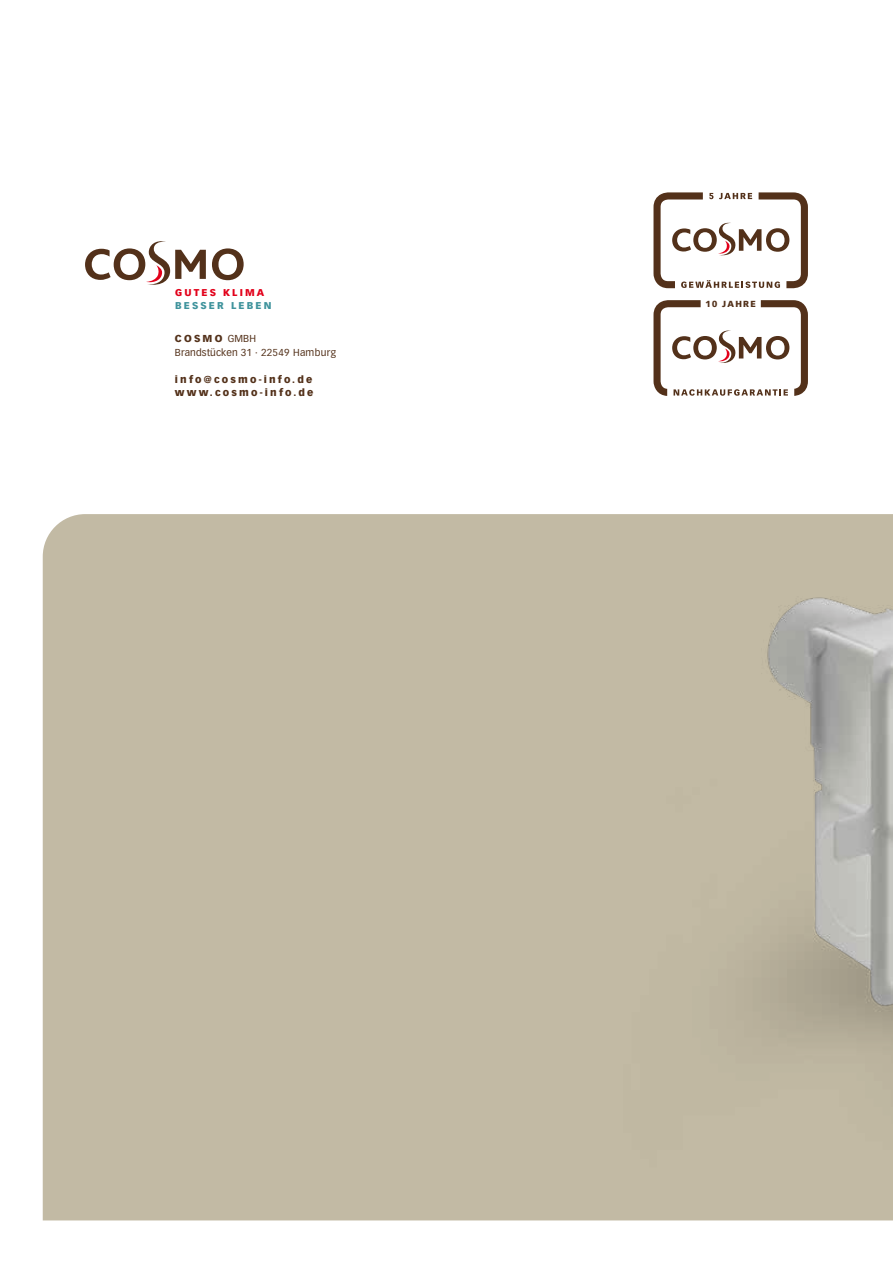
<style>
.page{position:relative;width:893px;height:1263px;background:#fff}
.page>*{position:absolute;margin:0;border:0;box-sizing:border-box;transform-origin:0 0}
.t1{font:9.9px/13.5px "Vectora LH";letter-spacing:.01em;color:#53311a}
.t2{font:900 9.9px/13.5px "Vectora LH";letter-spacing:.22em;color:#53311a}
.t3{font:900 9.75px "Vectora LH";letter-spacing:.22em;color:#3f939c}
.t4{font:900 9.75px "Vectora LH";letter-spacing:.22em;color:#e2001a}
.t5{font:900 8.7px "Vectora LH";letter-spacing:.15em;color:#53311a}
.s1{font-weight:900}
.s2{font-weight:300}
</style>
<div class="page">
<div style="left:43px;top:514px;width:571px;height:706px;background:#c2baa4"></div>
<svg style="left:212px;top:248px;width:32px;height:32px"></svg>
<svg style="left:85px;top:241px;width:121px;height:44px"></svg>
<svg style="left:653px;top:300px;width:155px;height:96px"></svg>
<svg style="left:653px;top:192px;width:155px;height:96px"></svg>
<img style="left:614px;top:514px;width:279px;height:706px">
<p class="t4" style="left:175px;top:286px;width:91px">GUTES KLIMA</p>
<p class="t3" style="left:175px;top:299px;width:98px">BESSER LEBEN</p>
<p class="t5" style="left:706px;top:298px;width:52px">10 JAHRE</p>
<p class="t1" style="left:175px;top:332px;width:163px"><span class="s1">COSMO</span> GMBH<br>Brandstücken 31 <span class="s2">·</span> 22549 Hamburg</p>
<p class="t2" style="left:175px;top:372px;width:140px">info@cosmo-info.de www.cosmo-info.de</p>
</div>
